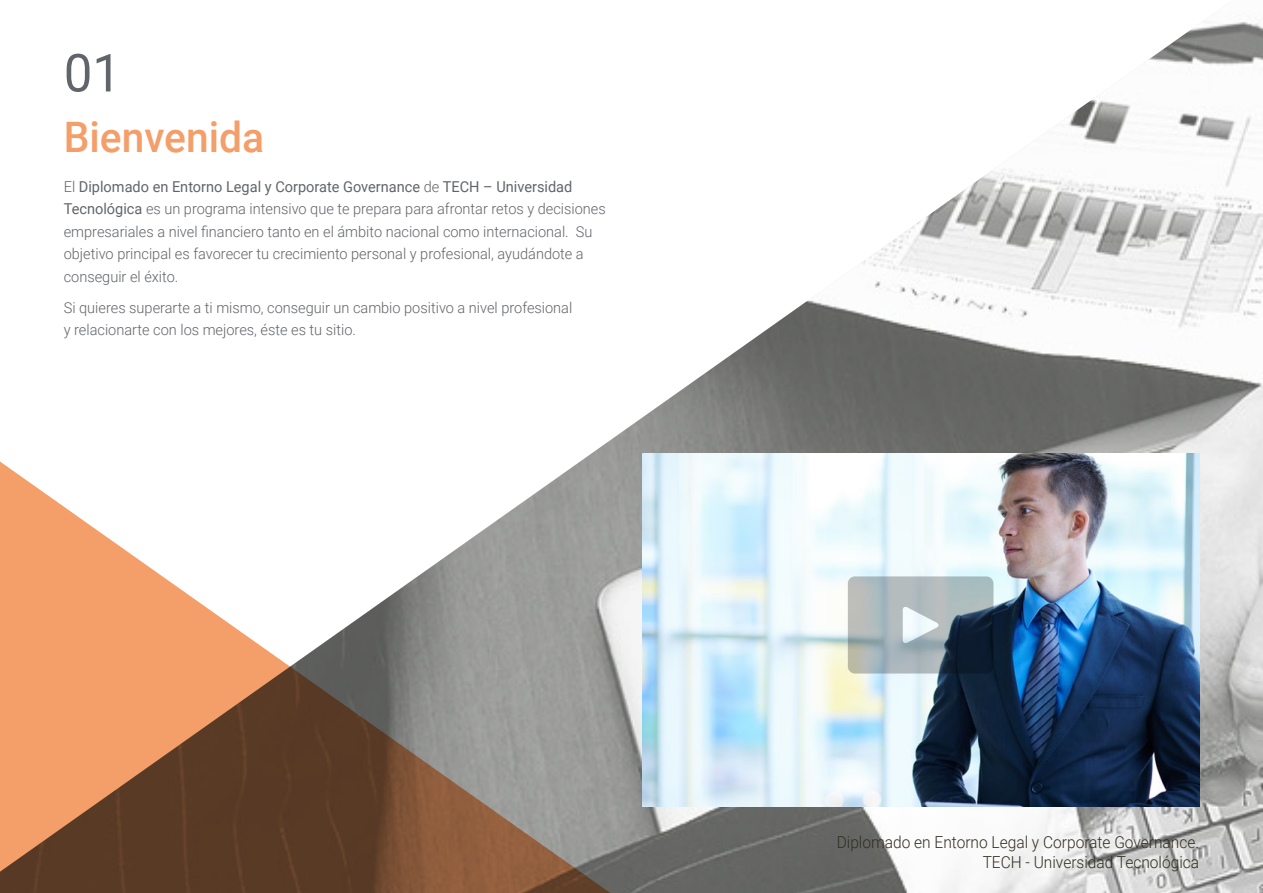
<style>
.page{position:relative;width:1263px;height:893px;background:#fff}
.page>*{position:absolute;margin:0;border:0;box-sizing:border-box;transform-origin:0 0}
.t1{font:52.5px "Roboto";color:#61646a}
.t2{font:500 42px "Roboto";color:#f49e69}
.t3{font:300 16.5px/19.5px "Roboto";color:#312e20;text-align:right;scale:.94 1}
.t4{font:300 15px/22.5px "Roboto";color:#61646a}
.s1{font-weight:400}
</style>
<div class="page">
<img style="left:602px;top:21px;width:661px;height:872px">
<img style="left:642px;top:454px;width:557px;height:353px">
<svg style="left:848px;top:576px;width:145px;height:97px;background:#919ea3"></svg>
<svg style="left:0;top:446px;width:640px;height:447px"></svg>
<h1 class="t1" style="left:64px;top:36px;width:59px">01</h1>
<h2 class="t2" style="left:64px;top:108px;width:202px">Bienvenida</h2>
<p class="t4" style="left:64px;top:175px;width:544px">El <span class="s1">Diplomado en Entorno Legal y Corporate Governance</span> de <span class="s1">TECH – Universidad Tecnológica</span> es un programa intensivo que te prepara para afrontar retos y decisiones empresariales a nivel financiero tanto en el ámbito nacional como internacional. Su objetivo principal es favorecer tu crecimiento personal y profesional, ayudándote a conseguir el éxito.</p>
<p class="t4" style="left:64px;top:296px;width:510px">Si quieres superarte a ti mismo, conseguir un cambio positivo a nivel profesional y relacionarte con los mejores, éste es tu sitio.</p>
<p class="t3" style="left:837px;top:832px;width:387px">Diplomado en Entorno Legal y Corporate Governance.<br>TECH - Universidad Tecnológica</p>
</div>
